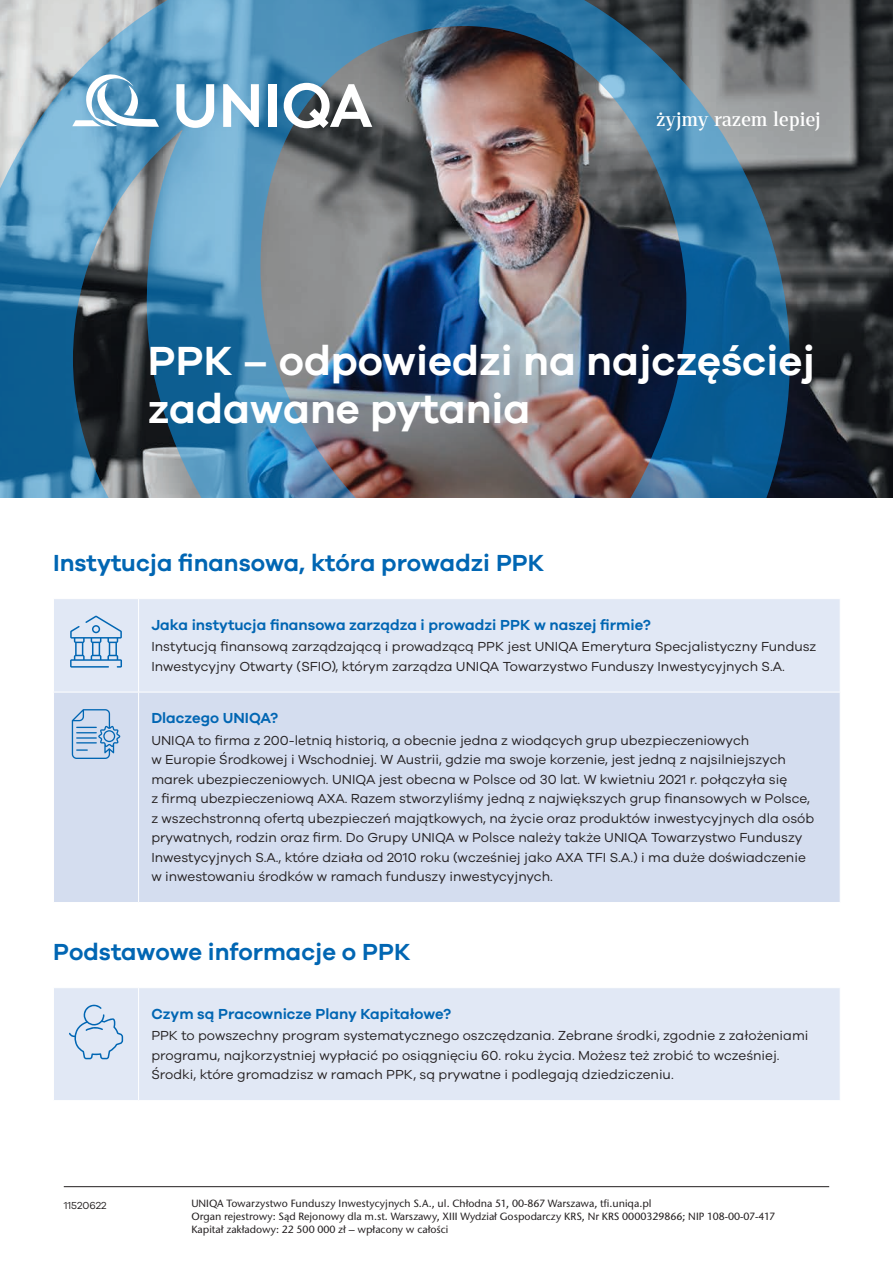
<style>
.page{position:relative;width:893px;height:1263px;background:#fff}
.page>*{position:absolute;margin:0;border:0;box-sizing:border-box;transform-origin:0 0}
.t1{font:600 42px/48px "Galano";color:#fff}
.t2{font:600 24px "Galano";color:#0166b3}
.t3{font:500 19.5px "Rolleston Display";letter-spacing:-.01em;color:#fff}
.t4{font:600 15px "Galano";color:#0166b3}
.t5{font:13.5px/19.5px "Galano";color:#231f20}
.t6{font:500 10.5px/12.8px "Stone Sans ITC Pro";color:#231f20}
.t7{font:10.5px "Galano";color:#231f20}
</style>
<div class="page">
<img style="left:0;top:0;width:893px;height:498px">
<svg style="left:72px;top:74px;width:87px;height:53px"></svg>
<svg style="left:176px;top:84px;width:38px;height:44px"></svg>
<svg style="left:223px;top:84px;width:36px;height:43px"></svg>
<div style="left:268px;top:84px;width:9px;height:43px;background:#fff"></div>
<svg style="left:284px;top:83px;width:88px;height:45px"></svg>
<div style="left:54px;top:599px;width:786px;height:93px;background:#e1e8f5"></div>
<div style="left:54px;top:693px;width:786px;height:209px;background:#d4ddef"></div>
<hr style="left:138px;top:599px;width:1px;height:93px;background:#fff">
<hr style="left:138px;top:692px;width:1px;height:210px;background:#fff">
<svg style="left:70px;top:616px;width:52px;height:52px;background:#aecae6"></svg>
<svg style="left:72px;top:709px;width:48px;height:50px;background:#a8c4e2"></svg>
<div style="left:54px;top:988px;width:786px;height:112px;background:#e1e8f5"></div>
<hr style="left:138px;top:988px;width:1px;height:112px;background:#fff">
<svg style="left:69px;top:1005px;width:54px;height:54px;background:#c8d9ed"></svg>
<hr style="left:64px;top:1186px;width:765px;height:1px;background:#231f20">
<h3 class="t3" style="left:656px;top:108px;width:166px">żyjmy razem lepiej</h3>
<h1 class="t1" style="left:148px;top:336px;width:668px">PPK – odpowiedzi na najczęściej zadawane pytania</h1>
<h2 class="t2" style="left:53px;top:548px;width:493px">Instytucja finansowa, która prowadzi PPK</h2>
<p class="t4" style="left:151px;top:615px;width:501px">Jaka instytucja finansowa zarządza i prowadzi PPK w naszej firmie?</p>
<p class="t5" style="left:151px;top:637px;width:667px">Instytucją finansową zarządzającą i prowadzącą PPK jest UNIQA Emerytura Specjalistyczny Fundusz<br>Inwestycyjny Otwarty (SFIO), którym zarządza UNIQA Towarzystwo Funduszy Inwestycyjnych S.A.</p>
<p class="t4" style="left:151px;top:709px;width:128px">Dlaczego UNIQA?</p>
<p class="t5" style="left:151px;top:730px;width:664px">UNIQA to firma z 200-letnią historią, a obecnie jedna z wiodących grup ubezpieczeniowych<br>w Europie Środkowej i Wschodniej. W Austrii, gdzie ma swoje korzenie, jest jedną z najsilniejszych marek ubezpieczeniowych. UNIQA jest obecna w Polsce od 30 lat. W kwietniu 2021 r. połączyła się<br>z firmą ubezpieczeniową AXA. Razem stworzyliśmy jedną z największych grup finansowych w Polsce, z wszechstronną ofertą ubezpieczeń majątkowych, na życie oraz produktów inwestycyjnych dla osób prywatnych, rodzin oraz firm. Do Grupy UNIQA w Polsce należy także UNIQA Towarzystwo Funduszy Inwestycyjnych S.A., które działa od 2010 roku (wcześniej jako AXA TFI S.A.) i ma duże doświadczenie w inwestowaniu środków w ramach funduszy inwestycyjnych.</p>
<h2 class="t2" style="left:53px;top:937px;width:359px">Podstawowe informacje o PPK</h2>
<p class="t4" style="left:151px;top:1004px;width:301px">Czym są Pracownicze Plany Kapitałowe?</p>
<p class="t5" style="left:151px;top:1026px;width:659px">PPK to powszechny program systematycznego oszczędzania. Zebrane środki, zgodnie z założeniami programu, najkorzystniej wypłacić po osiągnięciu 60. roku życia. Możesz też zrobić to wcześniej.<br>Środki, które gromadzisz w ramach PPK, są prywatne i podlegają dziedziczeniu.</p>
<p class="t7" style="left:64px;top:1199px;width:44px">11520622</p>
<p class="t6" style="left:191px;top:1197px;width:585px">UNIQA Towarzystwo Funduszy Inwestycyjnych S.A., ul. Chłodna 51, 00-867 Warszawa, tfi.uniqa.pl<br>Organ rejestrowy: Sąd Rejonowy dla m.st. Warszawy, XIII Wydział Gospodarczy KRS, Nr KRS 0000329866; NIP 108-00-07-417<br>Kapitał zakładowy: 22 500 000 zł – wpłacony w całości</p>
</div>
